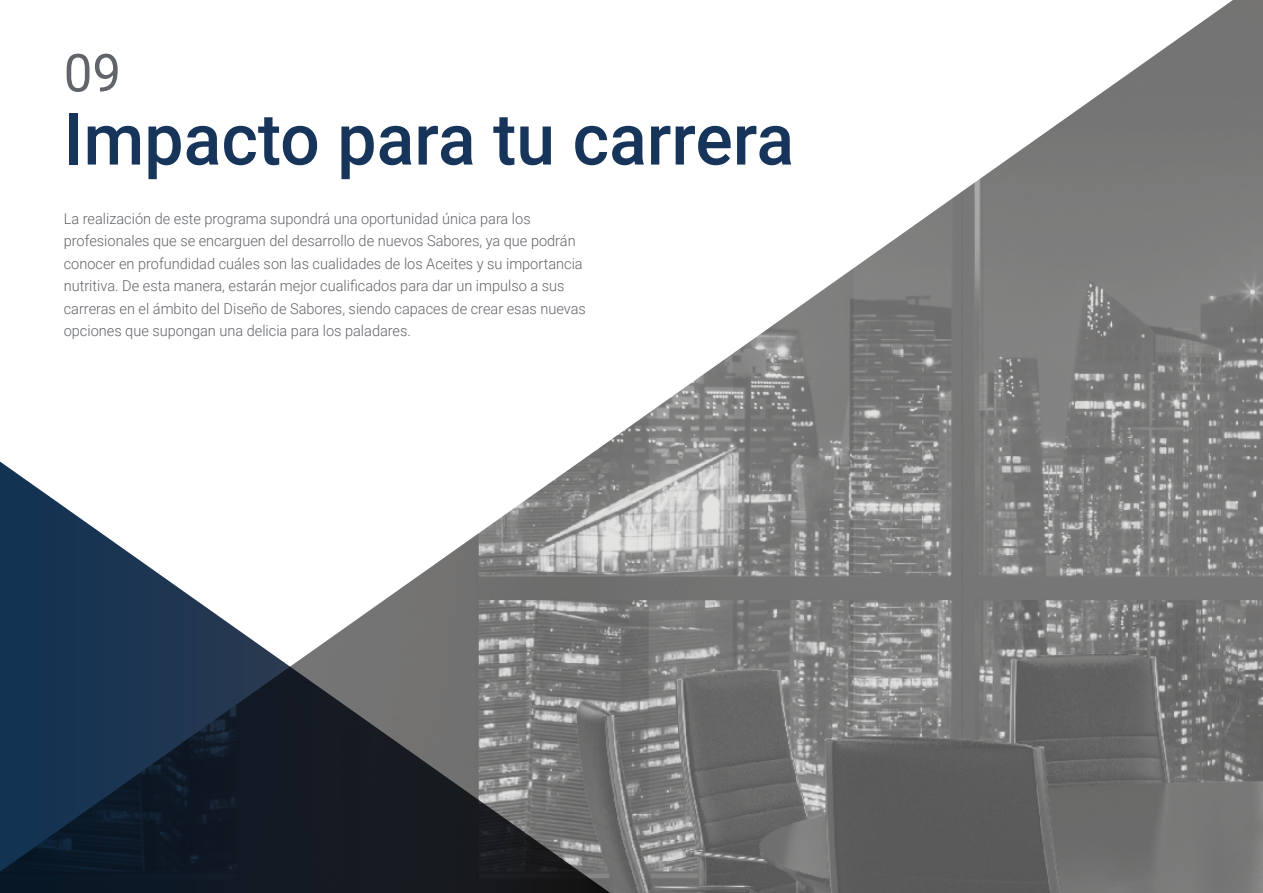
<style>
.page{position:relative;width:1263px;height:893px;background:#fff}
.page>*{position:absolute;margin:0;border:0;box-sizing:border-box;transform-origin:0 0}
.t1{font:500 72px "Roboto";color:#17355b}
.t2{font:52.5px "Roboto";color:#61646a}
.t3{font:300 15px/22.5px "Roboto";color:#61646a}
</style>
<div class="page">
<img style="left:602px;top:0;width:661px;height:893px">
<svg style="left:0;top:446px;width:640px;height:447px"></svg>
<h2 class="t2" style="left:64px;top:36px;width:59px">09</h2>
<h1 class="t1" style="left:64px;top:89px;width:732px">Impacto para tu carrera</h1>
<p class="t3" style="left:64px;top:207px;width:523px">La realización de este programa supondrá una oportunidad única para los profesionales que se encarguen del desarrollo de nuevos Sabores, ya que podrán conocer en profundidad cuáles son las cualidades de los Aceites y su importancia nutritiva. De esta manera, estarán mejor cualificados para dar un impulso a sus carreras en el ámbito del Diseño de Sabores, siendo capaces de crear esas nuevas opciones que supongan una delicia para los paladares.</p>
</div>
